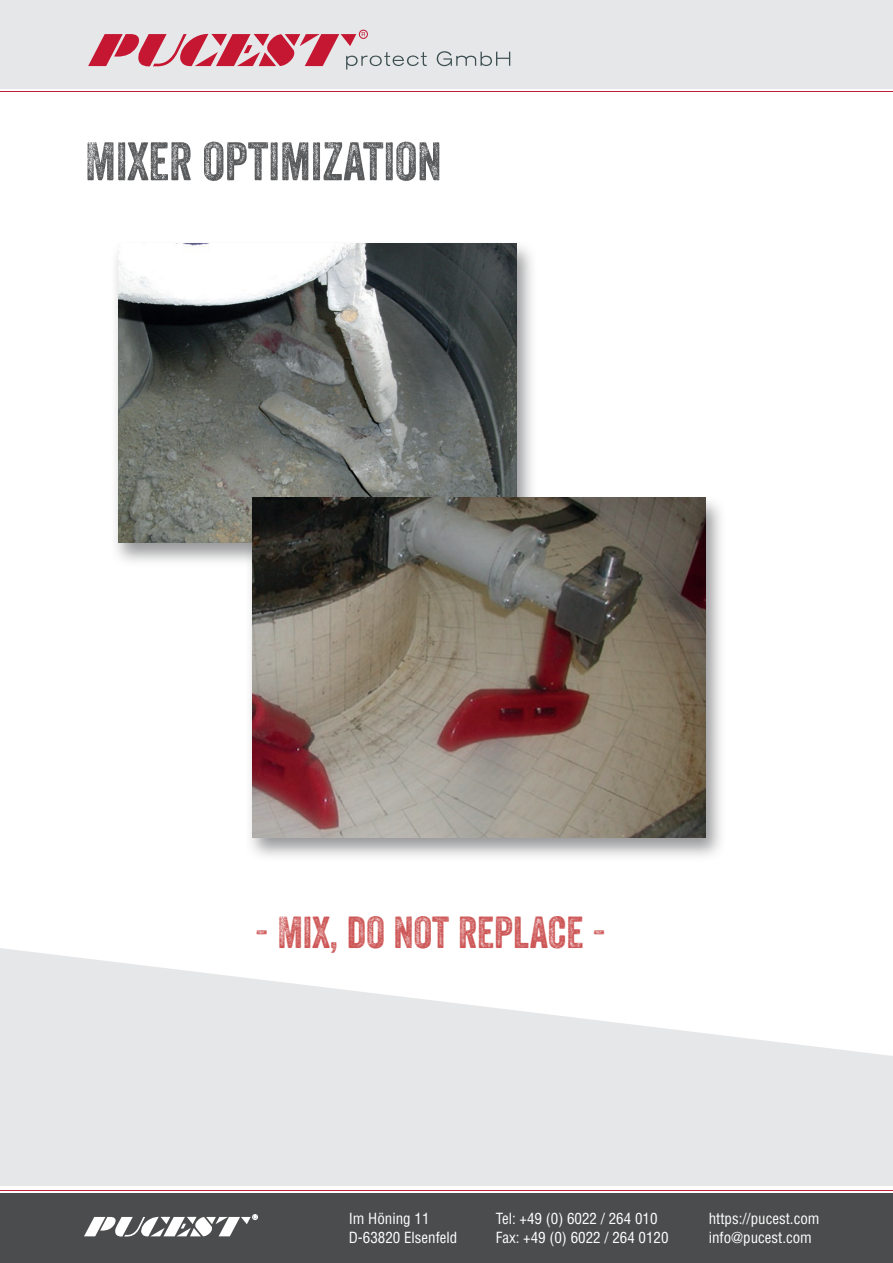
<style>
.page{position:relative;width:893px;height:1263px;background:#fff}
.page>*{position:absolute;margin:0;border:0;box-sizing:border-box;transform-origin:0 0}
.t1{font:52.5px "Veneer Three";color:#57585a}
.t2{font:43.5px "Veneer Three";color:#cd5454}
.t3{font:condensed 15px "Helvetica LT Std";color:#fff}
</style>
<div class="page">
<div style="left:0;top:0;width:893px;height:89px;background:#e6e7e9"></div>
<hr style="left:0;top:91px;width:893px;height:1px;background:#c61f39">
<div style="left:359px;top:30px;width:9px;height:9px;border:1px solid #c51632;border-radius:50%"></div>
<svg style="left:88px;top:32px;width:339px;height:38px"></svg>
<svg style="left:437px;top:51px;width:73px;height:15px"></svg>
<svg style="left:0;top:948px;width:893px;height:238px;fill:#e6e7e9"></svg>
<svg style="left:0;top:1190px;width:893px;height:4px"></svg>
<hr style="left:0;top:1189px;width:893px;height:1px;background:#c61f39">
<div style="left:0;top:1194px;width:893px;height:69px;background:#4b4c4d"></div>
<svg style="left:84px;top:1214px;width:174px;height:22px"></svg>
<div style="left:110px;top:240px;width:427px;height:328px;background:#6c6d70;opacity:.7"></div>
<img style="left:118px;top:243px;width:398px;height:299px">
<div style="left:245px;top:494px;width:481px;height:368px;background:#6c6d70;opacity:.7"></div>
<img style="left:253px;top:497px;width:452px;height:340px">
<h1 class="t1" style="left:85px;top:129px;width:358px">MIXER OPTIMIZATION</h1>
<h2 class="t2" style="left:255px;top:906px;width:353px">- MIX, DO NOT REPLACE -</h2>
<p class="t3" style="left:349px;top:1209px;width:82px">Im Höning 11</p>
<p class="t3" style="left:496px;top:1209px;width:163px">Tel: +49 (0) 6022 / 264 010</p>
<p class="t3" style="left:709px;top:1209px;width:112px">https://pucest.com</p>
<p class="t3" style="left:349px;top:1228px;width:110px">D-63820 Elsenfeld</p>
<p class="t3" style="left:496px;top:1228px;width:174px">Fax: +49 (0) 6022 / 264 0120</p>
<p class="t3" style="left:709px;top:1228px;width:105px">info@pucest.com</p>
</div>
